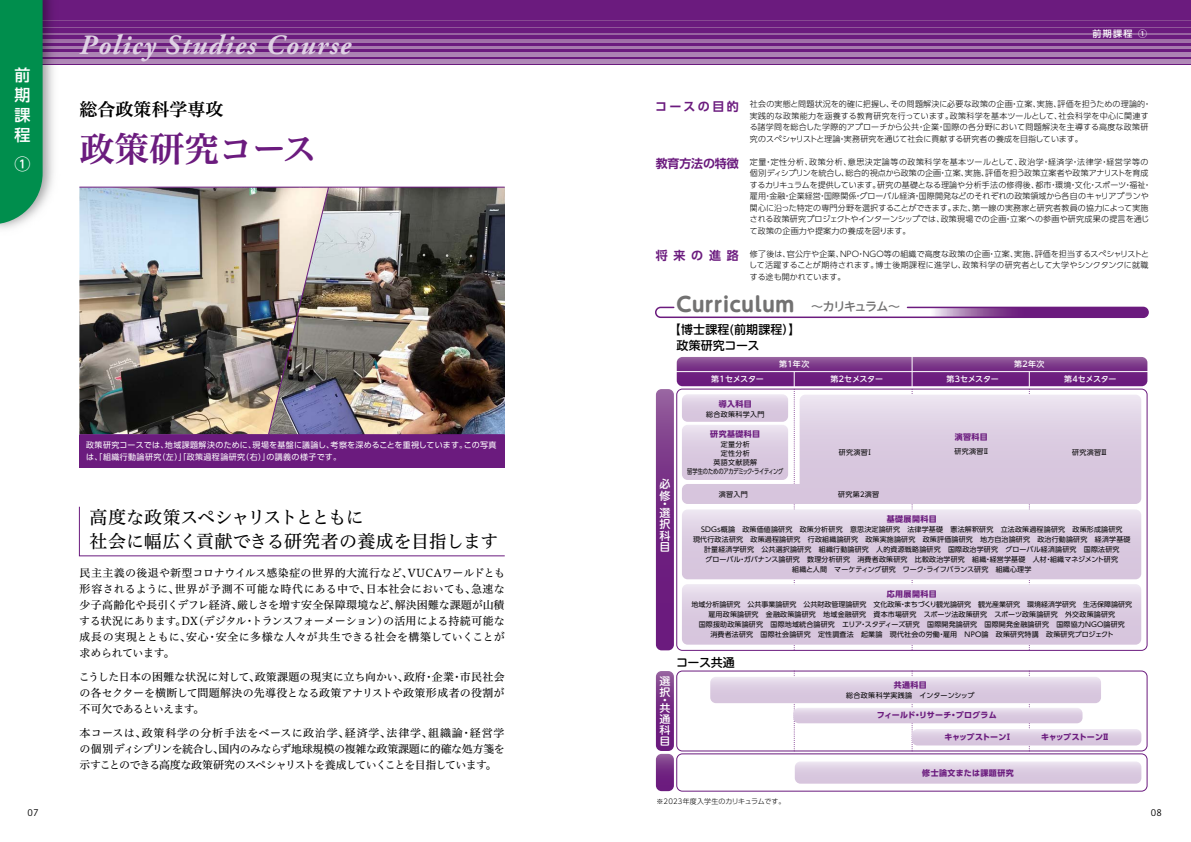
<style>
.page{position:relative;width:1191px;height:842px;background:#fff}
.page>*{position:absolute;margin:0;border:0;box-sizing:border-box;transform-origin:0 0}
.t1{font:35px "Hiragino UD Serif Std W6";letter-spacing:-.02em;color:#6b1b7e}
.t2{font:italic 700 28px "Adobe Garamond Pro";letter-spacing:.05em;color:#dfd1e4}
.t3{font:700 20px "UD Shin M Go Pro";letter-spacing:.01em;color:#727171}
.t4{font:18px/24px "Hiragino UD Serif Std W4";letter-spacing:-.02em;color:#000}
.t5{font:18px "Hiragino UD Serif Std W6";color:#000}
.t6{font:500 16px/20px "UD Shin Go Pro";color:#fff;text-align:justify}
.t7{font:500 12px/16px "UD Shin M Go Pro";letter-spacing:.01em;color:#000}
.t8{font:700 12px "UD Shin Go Pro De";letter-spacing:.19em;color:#6b1b7e}
.t9{font:700 12px "UD Shin Go Pro De";letter-spacing:-.015em;color:#6b1b7e}
.t10{font:11px/16px "Hiragino UD Serif Std W4";letter-spacing:-.035em;color:#000;text-align:justify}
.t11{font:500 11px/11.5px "UD Shin M Go Pro";color:#fff}
.t12{font:500 10.4px/11px "UD Shin M Go Pro";color:#fff;scale:1.05 1}
.t13{font:500 9px "UD Shin Go Pro";color:#fff}
.t14{font:9px "Hiragino UD Sans Std W3";color:#000}
.t15{font:300 8px/11.5px "UD Shin Go Pro";letter-spacing:.015em;color:#000}
.t16{font:8px/12px "UD Shin Go Pro";letter-spacing:.05em;color:#fff}
.t17{font:700 8px "UD Shin Go Pro";letter-spacing:.05em;color:#6b1b7e}
.t18{font:500 8px "UD Shin M Go Pro";letter-spacing:-.065em;color:#fff}
.t19{font:700 8px "UD Shin Go Pro";letter-spacing:.03em;color:#6b1b7e}
.t20{font:700 8px "UD Shin Go Pro";letter-spacing:-.045em;color:#6b1b7e}
.t21{font:700 8px "UD Shin Go Pro";letter-spacing:-.05em;color:#6b1b7e}
.t22{font:7px/10px "UD Shin Go Pro";letter-spacing:.025em;color:#000;text-align:center}
.t23{font:7px/9px "UD Shin Go Pro";letter-spacing:-.005em;color:#000;text-align:center}
.t24{font:7px "UD Shin Go Pro";letter-spacing:.05em;color:#000}
.t25{font:300 7px "UD Shin Go Pro";letter-spacing:.025em;color:#000}
.s1{font-weight:500;font-size:12px}
</style>
<div class="page">
<svg style="left:132px;top:20px;width:1059px;height:44px;background:#9b69a5"></svg>
<div style="left:0;top:0;width:1191px;height:7px;background:#6b1b7e"></div>
<div style="left:0;top:7px;width:1191px;height:7px;background:#6b1b7e"></div>
<div style="left:0;top:14px;width:1191px;height:6px;background:#6b1b7e"></div>
<div style="left:0;top:21px;width:1191px;height:5px;background:#6b1b7e"></div>
<div style="left:0;top:28px;width:1191px;height:5px;background:#6b1b7e"></div>
<hr style="left:0;top:36px;width:1191px;height:3px;background:#6b1b7e">
<hr style="left:0;top:43px;width:1191px;height:3px;background:#6b1b7e">
<hr style="left:0;top:50px;width:1191px;height:2px;background:#6b1b7e">
<hr style="left:0;top:57px;width:1191px;height:1px;background:#6b1b7e">
<hr style="left:0;top:64px;width:1191px;height:1px;background:#6b1b7e">
<img style="left:0;top:0;width:132px;height:229px">
<svg style="left:0;top:0;width:43px;height:224px;background:#0e9256"></svg>
<img style="left:330px;top:188px;width:175px;height:246px">
<img style="left:79px;top:188px;width:188px;height:246px">
<hr style="left:79px;top:434px;width:426px;height:3px;background:#6b1b7e">
<hr style="left:79px;top:187px;width:426px;height:1px;background:#6b1b7e">
<svg style="left:934px;top:307px;width:214px;height:10px"></svg>
<div style="left:655px;top:307px;width:493px;height:11px;border:2px solid #6b1b7e;border-radius:5px"></div>
<svg style="left:656px;top:671px;width:18px;height:120px;background:#7d398c"></svg>
<div style="left:676px;top:753px;width:471px;height:38px;border:1px solid #6b1b7e;border-radius:6px"></div>
<svg style="left:710px;top:671px;width:431px;height:81px"></svg>
<svg style="left:656px;top:357px;width:491px;height:293px;background:#cdb6d4"></svg>
<svg style="left:682px;top:395px;width:459px;height:109px;background:#ddcfe3"></svg>
<svg style="left:794px;top:761px;width:347px;height:23px;background:#ded0e3"></svg>
<img style="left:267px;top:186px;width:63px;height:249px">
<div style="left:79px;top:436px;width:426px;height:32px;background:#6b1b7e"></div>
<svg style="left:78px;top:506px;width:427px;height:51px"></svg>
<h3 class="t6" style="left:15px;top:65px;width:17px">前期課程</h3>
<h3 class="t6" style="left:15px;top:154px;width:17px">①</h3>
<h2 class="t2" style="left:80px;top:29px;width:273px">Policy Studies Course</h2>
<h3 class="t5" style="left:80px;top:95px;width:145px">総合政策科学専攻</h3>
<h1 class="t1" style="left:80px;top:122px;width:239px">政策研究コース</h1>
<p class="t16" style="left:86px;top:439px;width:412px">政策研究コースでは、地域課題解決のために、現場を基盤に議論し、考察を深めることを重視しています。この写真は、「組織行動論研究（左）」「政策過程論研究（右）」の講義の様子です。</p>
<h3 class="t4" style="left:90px;top:504px;width:410px">高度な政策スペシャリストとともに<br>社会に幅広く貢献できる研究者の養成を目指します</h3>
<p class="t10" style="left:79px;top:565px;width:427px">民主主義の後退や新型コロナウイルス感染症の世界的大流行など、VUCAワールドとも形容されるように、世界が予測不可能な時代にある中で、日本社会においても、急速な少子高齢化や長引くデフレ経済、厳しさを増す安全保障環境など、解決困難な課題が山積する状況にあります。DX（デジタル・トランスフォーメーション）の活用による持続可能な成長の実現とともに、安心・安全に多様な人々が共生できる社会を構築していくことが求められています。</p>
<h3 class="t10" style="left:79px;top:669px;width:427px">こうした日本の困難な状況に対して、政策課題の現実に立ち向かい、政府・企業・市民社会の各セクターを横断して問題解決の先導役となる政策アナリストや政策形成者の役割が不可欠であるといえます。</h3>
<h3 class="t10" style="left:79px;top:725px;width:427px">本コースは、政策科学の分析手法をベースに政治学、経済学、法律学、組織論・経営学の個別ディシプリンを統合し、国内のみならず地球規模の複雑な政策課題に的確な処方箋を示すことのできる高度な政策研究のスペシャリストを養成していくことを目指しています。</h3>
<p class="t13" style="left:1092px;top:26px;width:56px">前期課程 ①</p>
<h3 class="t8" style="left:655px;top:96px;width:85px">コースの目的</h3>
<p class="t15" style="left:749px;top:98px;width:403px">社会の実態と問題状況を的確に把握し、その問題解決に必要な政策の企画・立案、実施、評価を担うための理論的・実践的な政策能力を涵養する教育研究を行っています。政策科学を基本ツールとして、社会科学を中心に関連する諸学問を総合した学際的アプローチから公共・企業・国際の各分野において問題解決を主導する高度な政策研究のスペシャリストと理論・実務研究を通じて社会に貢献する研究者の養成を目指しています。</p>
<p class="t15" style="left:750px;top:156px;width:403px">定量・定性分析、政策分析、意思決定論等の政策科学を基本ツールとして、政治学・経済学・法律学・経営学等の個別ディシプリンを統合し、総合的視点から政策の企画・立案、実施、評価を担う政策立案者や政策アナリストを育成するカリキュラムを提供しています。研究の基礎となる理論や分析手法の修得後、都市・環境・文化・スポーツ・福祉・雇用・金融・企業経営・国際関係・グローバル経済・国際開発などのそれぞれの政策領域から各自のキャリアプランや関心に沿った特定の専門分野を選択することができます。また、第一線の実務家と研究者教員の協力によって実施される政策研究プロジェクトやインターンシップでは、政策現場での企画・立案への参画や研究成果の提言を通じて政策の企画力や提案力の養成を図ります。</p>
<p class="t15" style="left:749px;top:247px;width:401px;text-align:justify">修了後は、官公庁や企業、ＮＰＯ・ＮＧＯ等の組織で高度な政策の企画・立案、実施、評価を担当するスペシャリストとして活躍することが期待されます。博士後期課程に進学し、政策科学の研究者として大学やシンクタンクに就職する途も開かれています。</p>
<h3 class="t3" style="left:676px;top:288px;width:226px">Curriculum <span class="s1">～カリキュラム～</span></h3>
<h3 class="t7" style="left:676px;top:321px;width:125px;text-indent:-8px">【博士課程(前期課程）】政策研究コース</h3>
<h3 class="t9" style="left:656px;top:154px;width:84px">教育方法の特徴</h3>
<h3 class="t8" style="left:656px;top:246px;width:84px">将来の進路</h3>
<p class="t18" style="left:779px;top:357px;width:32px">第１年次</p>
<p class="t18" style="left:711px;top:373px;width:54px">第１セメスター</p>
<p class="t18" style="left:830px;top:373px;width:54px">第２セメスター</p>
<p class="t18" style="left:1014px;top:357px;width:32px">第２年次</p>
<p class="t18" style="left:946px;top:373px;width:54px">第３セメスター</p>
<p class="t18" style="left:1064px;top:373px;width:54px">第４セメスター</p>
<h3 class="t11" style="left:659px;top:478px;width:12px">必修</h3>
<h3 class="t11" style="left:659px;top:499px;width:12px;line-height:8.3px">・選</h3>
<h3 class="t11" style="left:659px;top:518px;width:12px;text-align:justify">択科目</h3>
<p class="t17" style="left:718px;top:397px;width:35px">導入科目</p>
<p class="t24" style="left:706px;top:408px;width:60px">総合政策科学入門</p>
<p class="t17" style="left:710px;top:427px;width:51px">研究基礎科目</p>
<p class="t23" style="left:687px;top:439px;width:98px">定量分析<br>定性分析<br>英語文献読解<br>留学生のためのアカデミック・ライティング</p>
<p class="t17" style="left:954px;top:431px;width:35px">演習科目</p>
<p class="t22" style="left:954px;top:446px;width:37px">研究演習Ⅱ</p>
<p class="t22" style="left:838px;top:447px;width:36px">研究演習Ⅰ</p>
<p class="t22" style="left:1072px;top:447px;width:37px">研究演習Ⅲ</p>
<p class="t22" style="left:718px;top:489px;width:31px">演習入門</p>
<p class="t22" style="left:838px;top:489px;width:43px">研究第２演習</p>
<p class="t17" style="left:887px;top:513px;width:51px">基礎展開科目</p>
<p class="t22" style="left:693px;top:524px;width:439px">SDGｓ概論　政策価値論研究　政策分析研究　意思決定論研究　法律学基礎　憲法解釈研究　立法政策過程論研究　政策形成論研究<br>現代行政法研究　政策過程論研究　行政組織論研究　政策実施論研究　政策評価論研究　地方自治論研究　政治行動論研究　経済学基礎計量経済学研究　公共選択論研究　組織行動論研究　人的資源戦略論研究　国際政治学研究　グローバル経済論研究　国際法研究<br>グローバル・ガバナンス論研究　数理分析研究　消費者政策研究　比較政治学研究　組織・経営学基礎　人材・組織マネジメント研究<br>組織と人間　マーケティング研究　ワーク・ライフバランス研究　組織心理学</p>
<p class="t17" style="left:887px;top:588px;width:51px">応用展開科目</p>
<p class="t22" style="left:691px;top:599px;width:442px">地域分析論研究　公共事業論研究　公共財政管理論研究　文化政策・まちづくり観光論研究　観光産業研究　環境経済学研究　生活保障論研究雇用政策論研究　金融政策論研究　地域金融研究　資本市場研究　スポーツ法政策研究　スポーツ政策論研究　外交政策論研究<br>国際援助政策論研究　国際地域統合論研究　エリア・スタディーズ研究　国際開発論研究　国際開発金融論研究　国際協力NGO論研究<br>消費者法研究　国際社会論研究　定性調査法　起業論　現代社会の労働・雇用　NPO論　政策研究特講　政策研究プロジェクト</p>
<h3 class="t7" style="left:676px;top:654px;width:60px">コース共通</h3>
<h3 class="t12" style="left:659px;top:675px;width:12px">選択</h3>
<h3 class="t12" style="left:659px;top:695px;width:12px;line-height:7.9px">・共</h3>
<h3 class="t12" style="left:659px;top:713px;width:12px;text-align:justify">通科目</h3>
<p class="t25" style="left:656px;top:796px;width:131px">※2023年度入学生のカリキュラムです。</p>
<p class="t17" style="left:893px;top:679px;width:35px">共通科目</p>
<p class="t24" style="left:846px;top:690px;width:130px">総合政策科学実践論　インターンシップ</p>
<p class="t19" style="left:876px;top:709px;width:122px">フィールド・リサーチ・プログラム</p>
<p class="t20" style="left:944px;top:731px;width:69px">キャップストーンⅠ</p>
<p class="t21" style="left:1041px;top:731px;width:70px">キャップストーンⅡ</p>
<p class="t17" style="left:922px;top:766px;width:93px">修士論文または課題研究</p>
<p class="t14" style="left:28px;top:806px;width:12px">07</p>
<p class="t14" style="left:1151px;top:806px;width:12px">08</p>
</div>
